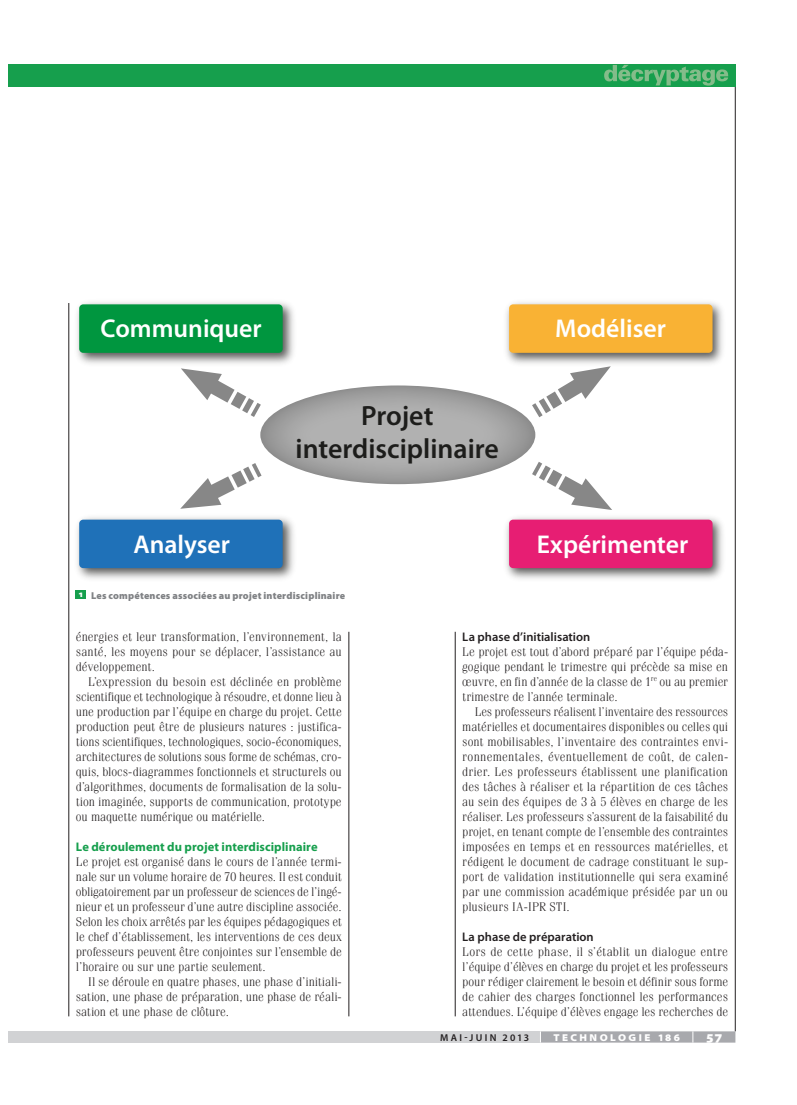
<style>
.page{position:relative;width:797px;height:1105px;background:#fff}
.page>*{position:absolute;margin:0;border:0;box-sizing:border-box;transform-origin:0 0}
.t1{font:600 27.88px/33.5px "Myriad Pro";color:#1d1d1b;text-align:center}
.t2{font:600 25.75px "Myriad Pro";color:#fff}
.t3{font:900 semi-expanded 13.75px "Myriad Pro";color:#fff}
._60__Texte{font:300 12.5px/15px "Fenice Std";color:#231f20;text-align:justify}
._61__TexteSansAlinéa{font:300 12.5px/15px "Fenice Std";letter-spacing:-.005em;color:#231f20;text-align:justify}
._50__S_titre_2{font:600 12.5px "Myriad Pro";color:#231f20}
._40__S_titre_1{font:700 12.5px "Myriad Pro";letter-spacing:.005em;color:#169f4d}
._800_MyBk-titregraph{font:900 10px "Myriad Pro";letter-spacing:.015em;color:#808285}
.t4{font:900 semi-expanded 10px "Myriad Pro";letter-spacing:.24em;color:#fff}
.t5{font:600 10px "Myriad Pro";letter-spacing:.23em;color:#231f20}
.t6{font:900 semi-expanded 9px "Myriad Pro";color:#fff}
._61__TexteSansAlinéa-2{font:300 7.25px "Fenice Std";color:#231f20}
</style>
<div class="page">
<hr style="left:735px;top:86px;width:1px;height:945px;background:#231f20">
<div style="left:26px;top:64px;width:709px;height:22px;background:#169f4d"></div>
<div style="left:9px;top:64px;width:17px;height:22px;background:#169f4d"></div>
<div style="left:9px;top:1031px;width:17px;height:12px;background:#d1d2d4"></div>
<div style="left:26px;top:1031px;width:514px;height:12px;background:#d1d2d4"></div>
<svg style="left:540px;top:1031px;width:195px;height:12px;background:#aeafb2"></svg>
<svg style="left:604px;top:65px;width:124px;height:21px"></svg>
<hr style="left:348px;top:632px;width:1px;height:384px;background:#231f20">
<hr style="left:455px;top:632px;width:1px;height:384px;background:#231f20">
<hr style="left:69px;top:303px;width:1px;height:713px;background:#231f20">
<img style="left:77px;top:302px;width:217px;height:62px">
<div style="left:79px;top:304px;width:204px;height:49px;background:#00963f;border-radius:4px"></div>
<img style="left:506px;top:302px;width:217px;height:62px">
<div style="left:509px;top:304px;width:203px;height:49px;background:#f9b234;border-radius:4px"></div>
<img style="left:77px;top:517px;width:217px;height:62px">
<div style="left:79px;top:520px;width:204px;height:48px;background:#1f71b8;border-radius:4px"></div>
<img style="left:506px;top:517px;width:217px;height:62px">
<div style="left:509px;top:520px;width:203px;height:48px;background:#e71e73;border-radius:4px"></div>
<svg style="left:260px;top:385px;width:275px;height:99px;background:#a6a6a6"></svg>
<svg style="left:181px;top:368px;width:80px;height:49px"></svg>
<svg style="left:180px;top:463px;width:81px;height:46px"></svg>
<svg style="left:532px;top:462px;width:80px;height:48px"></svg>
<svg style="left:532px;top:366px;width:79px;height:51px"></svg>
<div style="left:76px;top:590px;width:10px;height:8px;background:#169f4d"></div>
<p class="t2" style="left:101px;top:312px;width:163px">Communiquer</p>
<p class="t2" style="left:555px;top:312px;width:112px">Modéliser</p>
<p class="t1" style="left:295px;top:398px;width:205px">Projet interdisciplinaire</p>
<p class="t2" style="left:133px;top:528px;width:98px">Analyser</p>
<p class="t2" style="left:537px;top:528px;width:153px">Expérimenter</p>
<p class="t6" style="left:79px;top:587px;width:6px">1</p>
<p class="_800_MyBk-titregraph" style="left:91px;top:588px;width:256px">Les compétences associées au projet interdisciplinaire</p>
<p class="_61__TexteSansAlinéa" style="left:76px;top:629px;width:267px">énergies et leur transformation, l’environnement, la santé, les moyens pour se déplacer, l’assistance au développement.</p>
<p class="_60__Texte" style="left:76px;top:674px;width:267px;text-indent:12px">L’expression du besoin est déclinée en problème scientifique et technologique à résoudre, et donne lieu à une production par l’équipe en charge du projet. Cette production peut être de plusieurs natures : justifica&shy;tions scientifiques, technologiques, socio-économiques, architectures de solutions sous forme de schémas, cro&shy;quis, blocs-diagrammes fonctionnels et structurels ou d’algorithmes, documents de formalisation de la solu&shy;tion imaginée, supports de communication, prototype ou maquette numérique ou matérielle.</p>
<p class="_40__S_titre_1" style="left:76px;top:839px;width:243px">Le déroulement du projet interdisciplinaire</p>
<p class="_61__TexteSansAlinéa" style="left:76px;top:854px;width:267px">Le projet est organisé dans le cours de l’année termi&shy;nale sur un volume horaire de 70 heures. Il est conduit obligatoirement par un professeur de sciences de l’ingé&shy;nieur et un professeur d’une autre discipline associée.<br>Selon les choix arrêtés par les équipes pédagogiques et le chef d’établissement, les interventions de ces deux professeurs peuvent être conjointes sur l’ensemble de l’horaire ou sur une partie seulement.</p>
<p class="_60__Texte" style="left:76px;top:974px;width:267px;text-indent:12px">Il se déroule en quatre phases, une phase d’initiali&shy;sation, une phase de préparation, une phase de réali&shy;sation et une phase de clôture.</p>
<p class="_50__S_titre_2" style="left:462px;top:629px;width:130px">La phase d’initialisation</p>
<p class="_61__TexteSansAlinéa" style="left:462px;top:644px;width:267px">Le projet est tout d’abord préparé par l’équipe péda&shy;gogique pendant le trimestre qui précède sa mise en œuvre, en fin d’année de la classe de 1</p>
<p class="_61__TexteSansAlinéa-2" style="left:650px;top:674px;width:8px">re</p>
<p class="_61__TexteSansAlinéa" style="left:659px;top:674px;width:70px">ou au premier</p>
<p class="_61__TexteSansAlinéa" style="left:462px;top:689px;width:157px">trimestre de l’année terminale.</p>
<p class="_60__Texte" style="left:462px;top:704px;width:267px;text-indent:12px">Les professeurs réalisent l’inventaire des ressources matérielles et documentaires disponibles ou celles qui sont mobilisables, l’inventaire des contraintes envi&shy;ronnementales, éventuellement de coût, de calen&shy;drier. Les professeurs établissent une planification des tâches à réaliser et la répartition de ces tâches au sein des équipes de 3 à 5 élèves en charge de les réaliser. Les professeurs s’assurent de la faisabilité du projet, en tenant compte de l’ensemble des contraintes imposées en temps et en ressources matérielles, et rédigent le document de cadrage constituant le sup&shy;port de validation institutionnelle qui sera examiné par une commission académique présidée par un ou plusieurs IA-IPR STI.</p>
<p class="_50__S_titre_2" style="left:462px;top:929px;width:133px">La phase de préparation</p>
<p class="_61__TexteSansAlinéa" style="left:462px;top:944px;width:267px">Lors de cette phase, il s’établit un dialogue entre l’équipe d’élèves en charge du projet et les professeurs pour rédiger clairement le besoin et définir sous forme de cahier des charges fonctionnel les performances attendues. L’équipe d’élèves engage les recherches de</p>
<p class="t5" style="left:440px;top:1031px;width:91px">MAI-JUIN 2013</p>
<p class="t4" style="left:553px;top:1030px;width:128px">TECHNOLOGIE 186</p>
<p class="t3" style="left:706px;top:1027px;width:17px">57</p>
</div>
